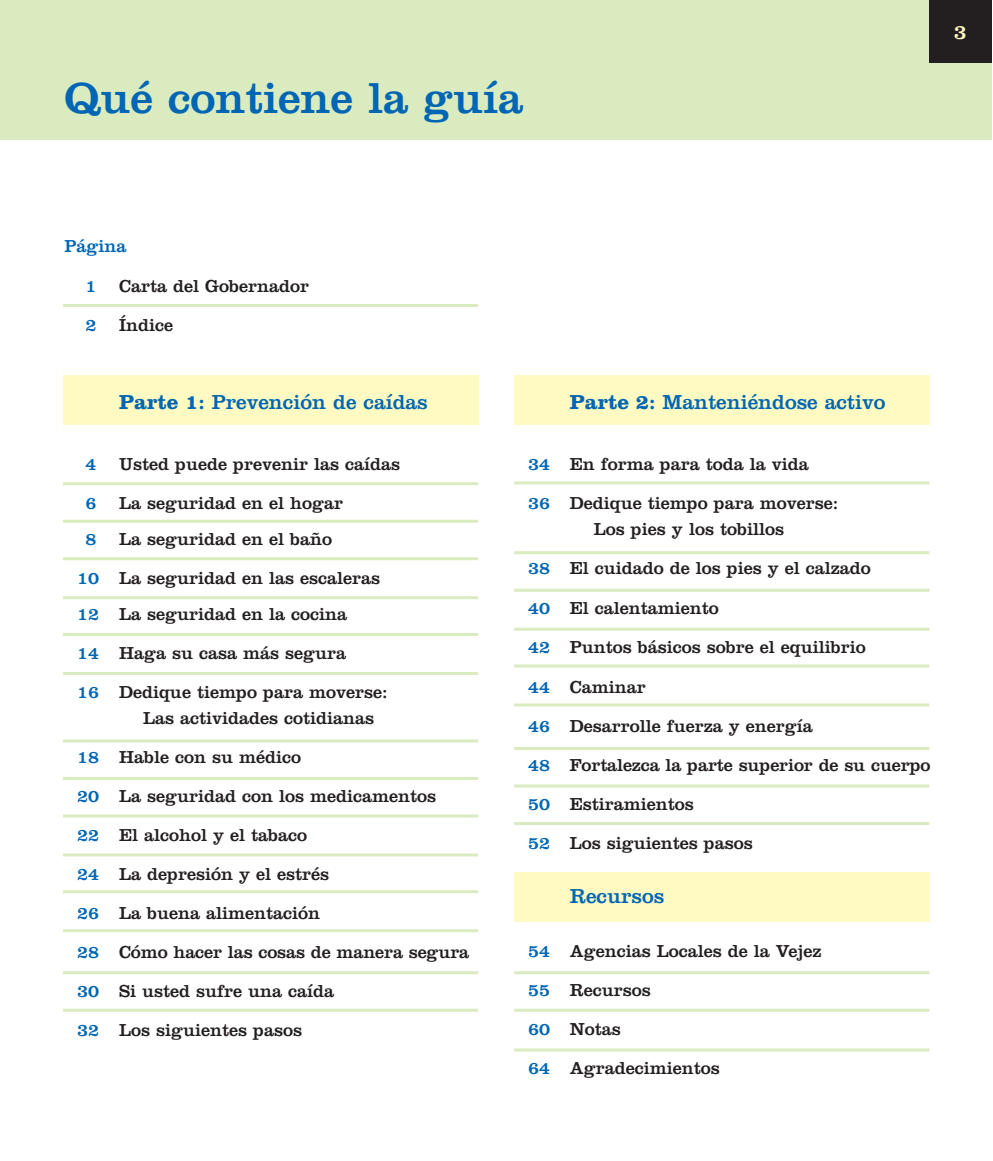
<style>
.page{position:relative;width:993px;height:1161px;background:#fff}
.page>*{position:absolute;margin:0;border:0;box-sizing:border-box;transform-origin:0 0}
.t1{font:45px "Clarendon";color:#0066b3}
.t2{font:21px "Clarendon";color:#0066b3}
.t3{font:21px "Clarendon";color:#fffac1}
.t4{font:18px/39px "Clarendon";color:#231f20}
.t5{font:18px "Clarendon";color:#0066b3}
.s1{color:#0066b3}
.s2{font-weight:700}
</style>
<div class="page">
<div style="left:63px;top:375px;width:415px;height:49px;background:#fffac1"></div>
<div style="left:514px;top:375px;width:415px;height:49px;background:#fffac1"></div>
<div style="left:514px;top:873px;width:415px;height:49px;background:#fffac1"></div>
<div style="left:0;top:0;width:992px;height:140px;background:#daebc0"></div>
<hr style="left:63px;top:482px;width:415px;height:3px;background:#daebc0">
<hr style="left:63px;top:304px;width:415px;height:3px;background:#daebc0">
<hr style="left:63px;top:520px;width:415px;height:3px;background:#daebc0">
<hr style="left:63px;top:557px;width:415px;height:3px;background:#daebc0">
<hr style="left:63px;top:596px;width:415px;height:3px;background:#daebc0">
<hr style="left:63px;top:633px;width:415px;height:3px;background:#daebc0">
<hr style="left:63px;top:672px;width:415px;height:3px;background:#daebc0">
<hr style="left:63px;top:739px;width:415px;height:3px;background:#daebc0">
<hr style="left:63px;top:777px;width:415px;height:3px;background:#daebc0">
<hr style="left:63px;top:814px;width:415px;height:3px;background:#daebc0">
<hr style="left:63px;top:853px;width:415px;height:3px;background:#daebc0">
<hr style="left:63px;top:890px;width:415px;height:3px;background:#daebc0">
<hr style="left:63px;top:929px;width:415px;height:3px;background:#daebc0">
<hr style="left:63px;top:971px;width:415px;height:3px;background:#daebc0">
<hr style="left:63px;top:1009px;width:415px;height:3px;background:#daebc0">
<hr style="left:514px;top:481px;width:415px;height:3px;background:#daebc0">
<hr style="left:514px;top:551px;width:415px;height:3px;background:#daebc0">
<hr style="left:514px;top:589px;width:415px;height:3px;background:#daebc0">
<hr style="left:514px;top:628px;width:415px;height:3px;background:#daebc0">
<hr style="left:514px;top:664px;width:415px;height:3px;background:#daebc0">
<hr style="left:514px;top:703px;width:415px;height:3px;background:#daebc0">
<hr style="left:514px;top:747px;width:415px;height:3px;background:#daebc0">
<hr style="left:514px;top:784px;width:415px;height:3px;background:#daebc0">
<hr style="left:514px;top:822px;width:415px;height:3px;background:#daebc0">
<hr style="left:514px;top:971px;width:415px;height:3px;background:#daebc0">
<hr style="left:514px;top:1009px;width:415px;height:3px;background:#daebc0">
<svg style="left:514px;top:1048px;width:415px;height:4px;background:#e3efcf"></svg>
<div style="left:929px;top:0;width:63px;height:63px;background:#231f20"></div>
<h1 class="t1" style="left:63px;top:82px;width:462px">Qué contiene la guía</h1>
<p class="t3" style="left:954px;top:25px;width:14px">3</p>
<p class="t5" style="left:65px;top:239px;width:64px">Página</p>
<p class="t4" style="left:86px;top:268px;width:225px"><span class="s1">1</span> Carta del Gobernador<br><span class="s1">2</span> Índice</p>
<p class="t2" style="left:119px;top:395px;width:310px"><span class="s2">Parte 1:</span> Prevención de caídas</p>
<p class="t4" style="left:86px;top:447px;width:316px"><span class="s1">4</span> Usted puede prevenir las caídas<br><span class="s1">6</span> La seguridad en el hogar</p>
<p class="t4" style="left:77px;top:522px;width:304px;text-indent:8px"><span class="s1">8</span> La seguridad en el baño<br><span class="s1">10</span> La seguridad en las escaleras</p>
<p class="t4" style="left:77px;top:597px;width:312px"><span class="s1">12</span> La seguridad en la cocina<br><span class="s1">14</span> Haga su casa más segura<br><span class="s1">16</span> Dedique tiempo para moverse:</p>
<p class="t4" style="left:77px;top:700px;width:394px;text-indent:66px">Las actividades cotidianas<br><span class="s1">18</span> Hable con su médico<br><span class="s1">20</span> La seguridad con los medicamentos<br><span class="s1">22</span> El alcohol y el tabaco<br><span class="s1">24</span> La depresión y el estrés<br><span class="s1">26</span> La buena alimentación<br><span class="s1">28</span> Cómo hacer las cosas de manera segura<br><span class="s1">30</span> Si usted sufre una caída<br><span class="s1">32</span> Los siguientes pasos</p>
<p class="t2" style="left:570px;top:394px;width:317px"><span class="s2">Parte 2:</span> Manteniéndose activo</p>
<p class="t4" style="left:528px;top:447px;width:312px"><span class="s1">34</span> En forma para toda la vida<br><span class="s1">36</span> Dedique tiempo para moverse:</p>
<p class="t4" style="left:528px;top:511px;width:404px;text-indent:66px">Los pies y los tobillos<br><span class="s1">38</span> El cuidado de los pies y el calzado<br><span class="s1">40</span> El calentamiento<br><span class="s1">42</span> Puntos básicos sobre el equilibrio<br><span class="s1">44</span> Caminar<br><span class="s1">46</span> Desarrolle fuerza y energía<br><span class="s1">48</span> Fortalezca la parte superior de su cuerpo<br><span class="s1">50</span> Estiramientos<br><span class="s1">52</span> Los siguientes pasos</p>
<p class="t2" style="left:570px;top:889px;width:96px">Recursos</p>
<p class="t4" style="left:528px;top:934px;width:295px"><span class="s1">54</span> Agencias Locales de la Vejez<br><span class="s1">55</span> Recursos<br><span class="s1">60</span> Notas<br><span class="s1">64</span> Agradecimientos</p>
</div>
